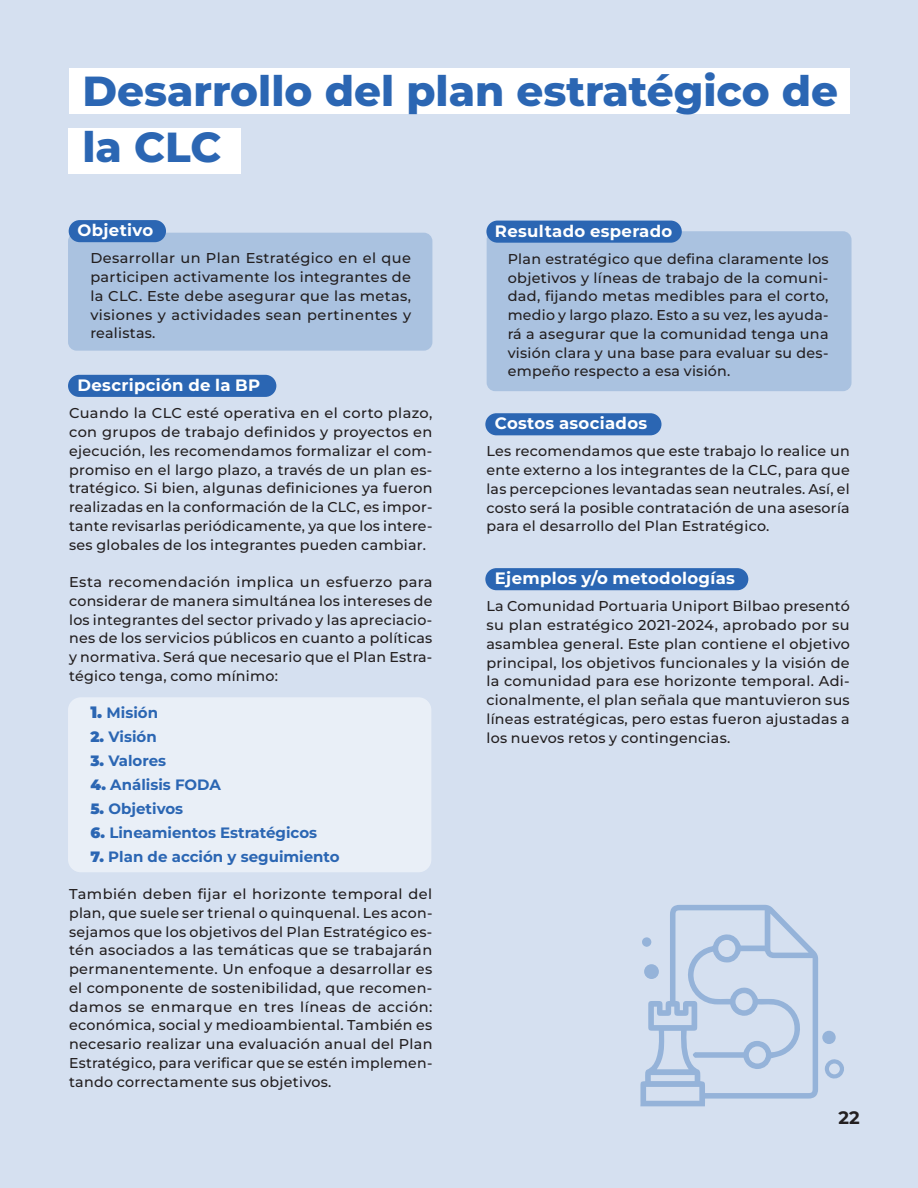
<style>
.page{position:relative;width:918px;height:1188px;background:#d5e0f0}
.page>*{position:absolute;margin:0;border:0;box-sizing:border-box;transform-origin:0 0}
.titulo_bp_azul{font:800 42px/55.5px "Montserrat";color:#2b66b3}
.t1{font:700 18px "Montserrat";color:#231f20}
.subtitulo_blanco{font:700 16.5px "Montserrat";letter-spacing:.02em;color:#fff}
.negrita{font:700 15px "Montserrat";color:#2b66b3}
.Cuerpo_texto_1{font:500 14.25px/18.8px "Montserrat";letter-spacing:.02em;color:#231f20;text-align:justify}
.cuerpo_texto_cuadro_2{font:500 14.25px/18.8px "Montserrat";letter-spacing:.02em;color:#231f20;text-align:justify}
.s1{font-weight:900;font-size:16.5px}
.s2{font-weight:900}
</style>
<div class="page">
<div style="left:68px;top:233px;width:364px;height:118px;background:#aac2e0;border-radius:9px"></div>
<div style="left:68px;top:697px;width:363px;height:175px;background:#e9eff7;border-radius:13px"></div>
<div style="left:69px;top:68px;width:781px;height:45px;background:#fff"></div>
<div style="left:68px;top:128px;width:173px;height:46px;background:#fff"></div>
<div style="left:487px;top:231px;width:365px;height:160px;background:#aac2e0;border-radius:9px"></div>
<div style="left:68px;top:375px;width:208px;height:22px;background:#2b66b3;border-radius:11px"></div>
<div style="left:69px;top:220px;width:97px;height:22px;background:#2b66b3;border-radius:11px"></div>
<div style="left:486px;top:221px;width:196px;height:22px;background:#2b66b3;border-radius:11px"></div>
<div style="left:485px;top:413px;width:176px;height:22px;background:#2b66b3;border-radius:11px"></div>
<div style="left:485px;top:568px;width:263px;height:22px;background:#2b66b3;border-radius:11px"></div>
<svg style="left:825px;top:1059px;width:19px;height:20px"></svg>
<div style="left:822px;top:1031px;width:14px;height:13px;background:#95b3d9;border-radius:50%"></div>
<svg style="left:640px;top:905px;width:178px;height:201px"></svg>
<p class="titulo_bp_azul" style="left:82px;top:61px;width:757px">Desarrollo del plan estratégico de la CLC</p>
<p class="subtitulo_blanco" style="left:78px;top:218px;width:77px">Objetivo</p>
<p class="cuerpo_texto_cuadro_2" style="left:90px;top:248px;width:322px">Desarrollar un Plan Estratégico en el que participen activamente los integrantes de la CLC. Este debe asegurar que las metas, visiones y actividades sean pertinentes y realistas.</p>
<p class="subtitulo_blanco" style="left:78px;top:373px;width:184px">Descripción de la BP</p>
<p class="Cuerpo_texto_1" style="left:69px;top:403px;width:365px">Cuando la CLC esté operativa en el corto plazo, con grupos de trabajo definidos y proyectos en ejecución, les recomendamos formalizar el com&shy;promiso en el largo plazo, a través de un plan es&shy;tratégico. Si bien, algunas definiciones ya fueron realizadas en la conformación de la CLC, es impor&shy;tante revisarlas periódicamente, ya que los intere&shy;ses globales de los integrantes pueden cambiar.</p>
<p class="Cuerpo_texto_1" style="left:69px;top:572px;width:365px">Esta recomendación implica un esfuerzo para considerar de manera simultánea los intereses de los integrantes del sector privado y las apreciacio&shy;nes de los servicios públicos en cuanto a políticas y normativa. Será que necesario que el Plan Estra&shy;tégico tenga, como mínimo:</p>
<p class="negrita" style="left:90px;top:701px;width:69px"><span class="s1">1.</span> Misión</p>
<p class="negrita" style="left:90px;top:725px;width:68px"><span class="s2">2.</span> Visión</p>
<p class="negrita" style="left:90px;top:749px;width:77px"><span class="s2">3.</span> Valores</p>
<p class="negrita" style="left:90px;top:773px;width:132px"><span class="s2">4.</span> Análisis FODA</p>
<p class="negrita" style="left:90px;top:797px;width:94px"><span class="s2">5.</span> Objetivos</p>
<p class="negrita" style="left:90px;top:821px;width:228px"><span class="s2">6.</span> Lineamientos Estratégicos</p>
<p class="negrita" style="left:90px;top:845px;width:251px"><span class="s2">7.</span> Plan de acción y seguimiento</p>
<p class="Cuerpo_texto_1" style="left:69px;top:884px;width:365px">También deben fijar el horizonte temporal del plan, que suele ser trienal o quinquenal. Les acon&shy;sejamos que los objetivos del Plan Estratégico es&shy;tén asociados a las temáticas que se trabajarán permanentemente. Un enfoque a desarrollar es el componente de sostenibilidad, que recomen&shy;damos se enmarque en tres líneas de acción: económica, social y medioambiental. También es necesario realizar una evaluación anual del Plan Estratégico, para verificar que se estén implemen&shy;tando correctamente sus objetivos.</p>
<p class="subtitulo_blanco" style="left:495px;top:219px;width:179px">Resultado esperado</p>
<p class="cuerpo_texto_cuadro_2" style="left:508px;top:249px;width:322px">Plan estratégico que defina claramente los objetivos y líneas de trabajo de la comuni&shy;dad, fijando metas medibles para el corto, medio y largo plazo. Esto a su vez, les ayuda&shy;rá a asegurar que la comunidad tenga una visión clara y una base para evaluar su des&shy;empeño respecto a esa visión.</p>
<p class="subtitulo_blanco" style="left:495px;top:411px;width:154px">Costos asociados</p>
<p class="Cuerpo_texto_1" style="left:486px;top:441px;width:365px">Les recomendamos que este trabajo lo realice un ente externo a los integrantes de la CLC, para que las percepciones levantadas sean neutrales. Así, el costo será la posible contratación de una asesoría para el desarrollo del Plan Estratégico.</p>
<p class="subtitulo_blanco" style="left:495px;top:566px;width:242px">Ejemplos y/o metodologías</p>
<p class="Cuerpo_texto_1" style="left:486px;top:596px;width:365px">La Comunidad Portuaria Uniport Bilbao presentó su plan estratégico 2021-2024, aprobado por su asamblea general. Este plan contiene el objetivo principal, los objetivos funcionales y la visión de la comunidad para ese horizonte temporal. Adi&shy;cionalmente, el plan señala que mantuvieron sus líneas estratégicas, pero estas fueron ajustadas a los nuevos retos y contingencias.</p>
<p class="t1" style="left:838px;top:1104px;width:23px">22</p>
</div>
